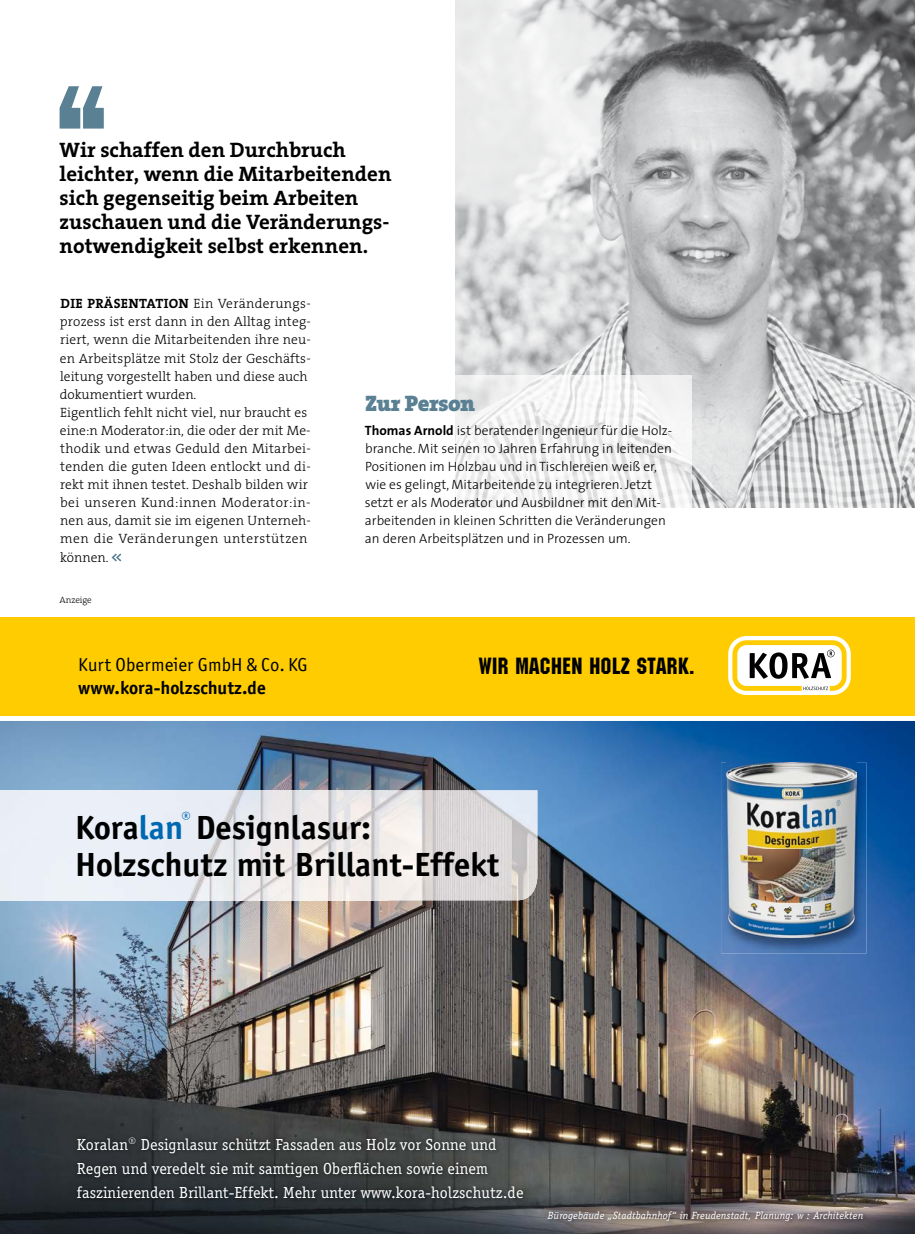
<style>
.page{position:relative;width:915px;height:1234px;background:#fff}
.page>*{position:absolute;margin:0;border:0;box-sizing:border-box;transform-origin:0 0}
.t1{font:700 34.5px/37.5px "Officina Sans";color:#000}
.t2{font:24.3px "Machine ITCTT";letter-spacing:.025em;color:#000}
.t3{font:900 22.5px "The Serif CE";letter-spacing:-.02em;color:#5a8094}
.t4{font:700 21px/24px "The Serif CE";color:#000}
.t5{font:18.75px "Officina San ITC";letter-spacing:.005em;color:#000}
.t6{font:700 18.75px "Officina Sans";letter-spacing:.005em;color:#000}
.t7{font:16.5px/24px "Officina Serif";letter-spacing:.005em;color:#fff}
.t8{font:300 13.5px/18.1px "The Serif CE";letter-spacing:.01em;color:#000}
.t9{font:300 13.5px/18.1px "The Sans";color:#000}
.t10{font:italic 10.5px "Officina Serif";letter-spacing:.01em;color:#fff}
.t11{font:300 9.15px "The Serif CE";letter-spacing:-.01em;color:#000}
.s1{font-weight:700}
.s2{color:#0068b1}
</style>
<div class="page">
<img style="left:455px;top:0;width:459px;height:507px">
<svg style="left:111px;top:553px;width:10px;height:8px"></svg>
<svg style="left:60px;top:86px;width:44px;height:42px"></svg>
<svg style="left:455px;top:375px;width:236px;height:133px;fill:#f3f3f4"></svg>
<div style="left:0;top:708px;width:914px;height:17px;background:linear-gradient(to right,#fff,#fff)"></div>
<img style="left:0;top:720px;width:914px;height:513px">
<div style="left:0;top:617px;width:914px;height:98px;background:#fecc00"></div>
<div style="left:728px;top:636px;width:122px;height:59px;border:8px solid #fff;border-radius:14px"></div>
<svg style="left:732px;top:640px;width:114px;height:50px"></svg>
<img style="left:720px;top:762px;width:146px;height:191px">
<img style="left:726px;top:762px;width:130px;height:174px">
<img style="left:544px;top:1207px;width:323px;height:19px">
<img style="left:0;top:790px;width:537px;height:110px">
<img style="left:73px;top:1132px;width:455px;height:70px">
<h3 class="t4" style="left:60px;top:138px;width:333px">Wir schaffen den Durchbruch leichter, wenn die Mitarbeitenden sich gegenseitig beim Arbeiten zuschauen und die Veränderungs&shy;notwendigkeit selbst erkennen.</h3>
<p class="t8" style="left:60px;top:295px;width:252px"><span class="s1">DIE PRÄSENTATION</span> Ein Veränderungs&shy;prozess ist erst dann in den Alltag integ&shy;riert, wenn die Mitarbeitenden ihre neu&shy;en Arbeitsplätze mit Stolz der Geschäfts&shy;leitung vorgestellt haben und diese auch dokumentiert wurden.<br>Eigentlich fehlt nicht viel, nur braucht es eine:n Moderator:in, die oder der mit Me&shy;thodik und etwas Geduld den Mitarbei&shy;tenden die guten Ideen entlockt und di&shy;rekt mit ihnen testet. Deshalb bilden wir bei unseren Kund:innen Moderator:in&shy;nen aus, damit sie im eigenen Unterneh&shy;men die Veränderungen unterstützen können.</p>
<p class="t11" style="left:60px;top:595px;width:34px">Anzeige</p>
<h3 class="t5" style="left:78px;top:654px;width:231px">Kurt Obermeier GmbH &amp; Co. KG</h3>
<h3 class="t6" style="left:78px;top:676px;width:189px">www.kora-holzschutz.de</h3>
<h3 class="t3" style="left:365px;top:389px;width:112px">Zur Person</h3>
<p class="t9" style="left:365px;top:420px;width:308px"><span class="s1">Thomas Arnold</span> ist beratender Ingenieur für die Holz&shy;branche. Mit seinen 10 Jahren Erfahrung in leitenden Positionen im Holzbau und in Tischlereien weiß er, wie es gelingt, Mitarbeitende zu integrieren. Jetzt setzt er als Moderator und Ausbildner mit den Mit&shy;arbeitenden in kleinen Schritten die Veränderungen an deren Arbeitsplätzen und in Prozessen um.</p>
<h2 class="t2" style="left:479px;top:652px;width:216px">WIR MACHEN HOLZ STARK.</h2>
<h1 class="t1" style="left:75px;top:808px;width:425px">Kora<span class="s2">lan</span><sup>®</sup> Designlasur:<br>Holzschutz mit Brillant-Effekt</h1>
<p class="t7" style="left:77px;top:1131px;width:448px">Koralan® Designlasur schützt Fassaden aus Holz vor Sonne und<br>Regen und veredelt sie mit samtigen Oberflächen sowie einem faszinierenden Brillant-Effekt. Mehr unter www.kora-holzschutz.de</p>
<p class="t10" style="left:547px;top:1208px;width:317px">Bürogebäude „Stadtbahnhof“ in Freudenstadt, Planung: w : Architekten</p>
</div>
